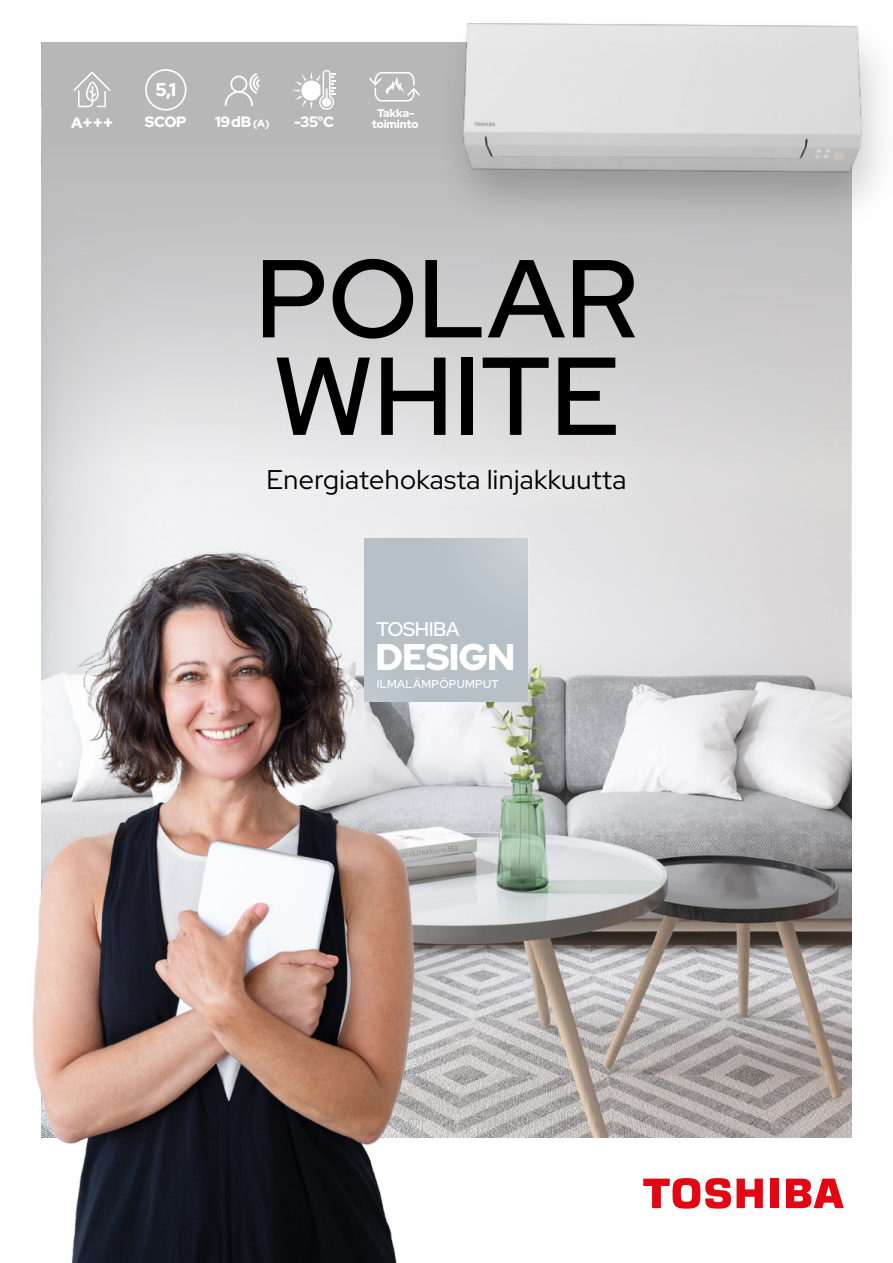
<style>
.page{position:relative;width:893px;height:1263px;background:#fff}
.page>*{position:absolute;margin:0;border:0;box-sizing:border-box;transform-origin:0 0}
.t1{font:500 110.4px/97.5px "Red Hat Display";color:#000}
.t2{font:900 37.05px "Red Hat Display";letter-spacing:-.025em;color:#fff}
.t3{font:27px "Red Hat Display";letter-spacing:.015em;color:#000}
.t4{font:500 19.8px "Red Hat Display";letter-spacing:-.025em;color:#fff}
.t5{font:900 18.45px "Red Hat Display";color:#fff}
.t6{font:900 18px "Red Hat Display";color:#fff}
.t7{font:900 15px "Red Hat Display";letter-spacing:-.025em;color:#fff}
.t8{font:600 11.4px "Red Hat Display";letter-spacing:.03em;color:#fff}
.t9{font:900 11.25px/11.6px "Red Hat Display";letter-spacing:-.005em;color:#fff;text-align:center}
.s1{font-size:10.35px}
.s2{font-size:15px}
</style>
<div class="page">
<img style="left:454px;top:579px;width:397px;height:558px">
<div style="left:42px;top:42px;width:809px;height:537px;background:#e3e3e5"></div>
<div style="left:43px;top:42px;width:809px;height:484px;background:linear-gradient(to bottom,#b0afb0,#e6e5e6)"></div>
<div style="left:770px;top:1178px;width:9px;height:30px;background:#e30613"></div>
<svg style="left:737px;top:1178px;width:26px;height:30px"></svg>
<svg style="left:786px;top:1178px;width:58px;height:30px"></svg>
<svg style="left:643px;top:1178px;width:88px;height:31px"></svg>
<svg style="left:225px;top:73px;width:35px;height:33px"></svg>
<div style="left:145px;top:69px;width:42px;height:42px;border:2px solid #fff;border-radius:50%"></div>
<svg style="left:73px;top:72px;width:38px;height:35px"></svg>
<svg style="left:292px;top:70px;width:44px;height:40px"></svg>
<div style="left:434px;top:10px;width:459px;height:224px;background:#000;opacity:.19"></div>
<img style="left:447px;top:10px;width:430px;height:183px">
<div style="left:238px;top:440px;width:417px;height:84px;background:#e8e8ea"></div>
<svg style="left:369px;top:71px;width:51px;height:31px"></svg>
<img style="left:32px;top:526px;width:422px;height:737px">
<svg style="left:365px;top:538px;width:163px;height:164px"></svg>
<p class="t5" style="left:156px;top:78px;width:22px">5,1</p>
<p class="t7" style="left:145px;top:112px;width:43px">SCOP</p>
<p class="t7" style="left:215px;top:112px;width:56px">19 dB <span class="s1">(A)</span></p>
<p class="t6" style="left:71px;top:111px;width:44px"><span class="s2">A</span>+++</p>
<p class="t7" style="left:294px;top:112px;width:41px">-35°C</p>
<p class="t9" style="left:372px;top:107px;width:48px">Takka&shy;toiminto</p>
<h1 class="t1" style="left:255px;top:247px;width:384px">POLAR<br>WHITE</h1>
<p class="t3" style="left:267px;top:462px;width:361px">Energiatehokasta linjakkuutta</p>
<p class="t4" style="left:377px;top:616px;width:85px">TOSHIBA</p>
<h2 class="t2" style="left:376px;top:633px;width:141px">DESIGN</h2>
<p class="t8" style="left:377px;top:677px;width:124px">ILMALÄMPÖPUMPUT</p>
</div>
